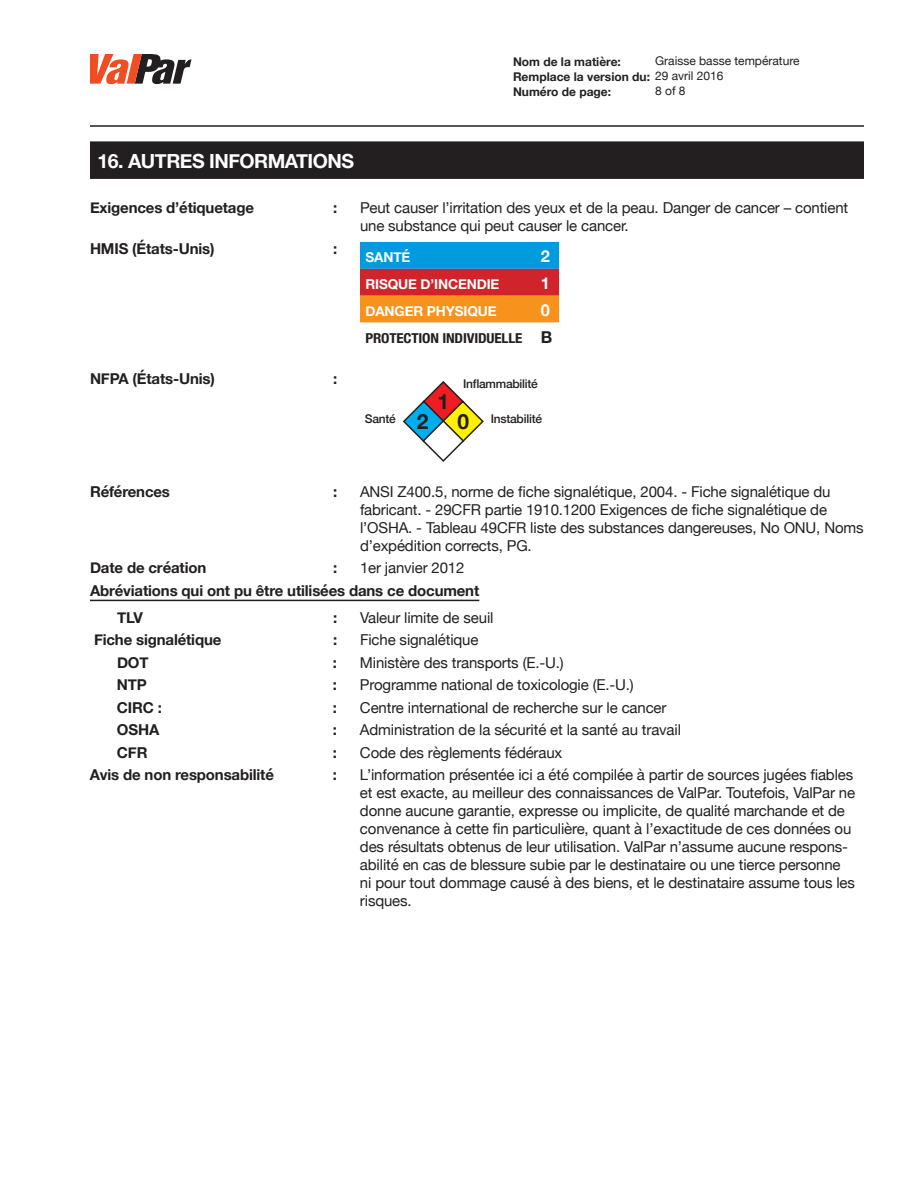
<style>
.page{position:relative;width:918px;height:1188px;background:#fff}
.page>*{position:absolute;margin:0;border:0;box-sizing:border-box;transform-origin:0 0}
.t1{font:700 21px "Helvetica Neue";color:#231f20}
.t2{font:700 19.5px "Helvetica Neue";letter-spacing:-.025em;color:#fff}
.t3{font:700 16.35px "Helvetica Neue";color:#fff}
.t4{font:15px/18px "Helvetica Neue";letter-spacing:-.01em;color:#231f20}
.t5{font:700 15px/27px "Helvetica Neue";letter-spacing:-.01em;color:#231f20}
.t6{font:700 13.65px "Helvetica Neue";letter-spacing:-.01em;color:#fff}
.t7{font:700 condensed 13.65px "Helvetica Neue";letter-spacing:-.01em;color:#231f20;scale:1.1 1}
.t8{font:700 12px/15px "Helvetica Neue";color:#231f20}
.t9{font:500 12px "Helvetica Neue";letter-spacing:-.02em;color:#231f20}
.t10{font:12px "Helvetica Neue";color:#231f20}
.s1{font-weight:400}
.s2{font-stretch:normal;font-size:16.35px}
.s3{font-weight:700;font-size:21px}
</style>
<div class="page">
<svg style="left:90px;top:54px;width:101px;height:30px"></svg>
<hr style="left:90px;top:125px;width:774px;height:2px;background:#231f20">
<div style="left:90px;top:141px;width:774px;height:38px;background:#231f20"></div>
<hr style="left:90px;top:600px;width:389px;height:1px;background:#231f20">
<svg style="left:360px;top:242px;width:199px;height:81px;background:#997163"></svg>
<svg style="left:402px;top:381px;width:82px;height:81px"></svg>
<p class="t10" style="left:655px;top:53px;width:146px">Graisse basse température</p>
<p class="t10" style="left:655px;top:83px;width:32px">8 of 8</p>
<p class="t8" style="left:513px;top:54px;width:212px">Nom de la matière:<br>Remplace la version du: <span class="s1">29 avril 2016<br></span>Numéro de page:</p>
<h2 class="t2" style="left:98px;top:146px;width:258px">16. AUTRES INFORMATIONS</h2>
<p class="t5" style="left:90px;top:195px;width:166px">Exigences d’étiquetage</p>
<p class="t5" style="left:333px;top:195px;width:6px">:</p>
<p class="t4" style="left:360px;top:200px;width:490px">Peut causer l’irritation des yeux et de la peau. Danger de cancer – contient une substance qui peut causer le cancer.</p>
<p class="t5" style="left:90px;top:235px;width:126px">HMIS (États-Unis)</p>
<p class="t5" style="left:333px;top:235px;width:6px">:</p>
<p class="t6" style="left:365px;top:246px;width:46px">SANTÉ</p>
<p class="t3" style="left:541px;top:243px;width:11px">2</p>
<p class="t6" style="left:365px;top:273px;width:136px">RISQUE D’INCENDIE</p>
<p class="t3" style="left:541px;top:270px;width:11px">1</p>
<p class="t6" style="left:365px;top:300px;width:133px">DANGER PHYSIQUE</p>
<p class="t3" style="left:541px;top:297px;width:11px">0</p>
<p class="t7" style="left:365px;top:326px;width:172px">PROTECTION INDIVIDUELLE <span class="s2">B</span></p>
<p class="t5" style="left:90px;top:366px;width:126px">NFPA (États-Unis)</p>
<p class="t5" style="left:333px;top:366px;width:6px">:</p>
<h1 class="t1" style="left:437px;top:385px;width:13px">1</h1>
<p class="t9" style="left:463px;top:374px;width:76px">Inflammabilité</p>
<p class="t9" style="left:365px;top:409px;width:65px">Santé <span class="s3">2</span></p>
<p class="t9" style="left:457px;top:409px;width:86px"><span class="s3">0</span> Instabilité</p>
<p class="t5" style="left:90px;top:478px;width:82px">Références</p>
<p class="t5" style="left:333px;top:478px;width:6px">:</p>
<p class="t4" style="left:360px;top:483px;width:505px">ANSI Z400.5, norme de fiche signalétique, 2004. - Fiche signalétique du fabricant. - 29CFR partie 1910.1200 Exigences de fiche signalétique de l’OSHA. - Tableau 49CFR liste des substances dangereuses, No ONU, Noms d’expédition corrects, PG.</p>
<p class="t5" style="left:90px;top:555px;width:118px">Date de création</p>
<p class="t5" style="left:333px;top:555px;width:6px">:</p>
<p class="t4" style="left:360px;top:560px;width:106px">1er janvier 2012</p>
<p class="t5" style="left:117px;top:577px;width:364px;text-indent:-27px">Abréviations qui ont pu être utilisées dans ce document<br>TLV</p>
<p class="t5" style="left:333px;top:604px;width:6px">:</p>
<p class="t4" style="left:360px;top:609px;width:135px">Valeur limite de seuil</p>
<p class="t5" style="left:94px;top:627px;width:129px">Fiche signalétique</p>
<p class="t5" style="left:333px;top:627px;width:6px">:</p>
<p class="t4" style="left:360px;top:632px;width:120px">Fiche signalétique</p>
<p class="t5" style="left:117px;top:649px;width:33px">DOT</p>
<p class="t5" style="left:333px;top:649px;width:6px">:</p>
<p class="t4" style="left:360px;top:654px;width:205px">Ministère des transports (E.-U.)</p>
<p class="t5" style="left:117px;top:672px;width:31px">NTP</p>
<p class="t5" style="left:333px;top:672px;width:6px">:</p>
<p class="t4" style="left:360px;top:677px;width:275px">Programme national de toxicologie (E.-U.)</p>
<p class="t5" style="left:117px;top:694px;width:47px">CIRC :</p>
<p class="t5" style="left:333px;top:694px;width:6px">:</p>
<p class="t4" style="left:360px;top:699px;width:308px">Centre international de recherche sur le cancer</p>
<p class="t5" style="left:117px;top:717px;width:44px">OSHA</p>
<p class="t5" style="left:333px;top:717px;width:6px">:</p>
<p class="t4" style="left:360px;top:722px;width:323px">Administration de la sécurité et la santé au travail</p>
<p class="t5" style="left:117px;top:739px;width:32px">CFR</p>
<p class="t5" style="left:333px;top:739px;width:6px">:</p>
<p class="t4" style="left:360px;top:744px;width:204px">Code des règlements fédéraux</p>
<p class="t5" style="left:90px;top:762px;width:186px">Avis de non responsabilité</p>
<p class="t5" style="left:333px;top:762px;width:6px">:</p>
<p class="t4" style="left:360px;top:767px;width:497px">L’information présentée ici a été compilée à partir de sources jugées fiables et est exacte, au meilleur des connaissances de ValPar. Toutefois, ValPar ne donne aucune garantie, expresse ou implicite, de qualité marchande et de convenance à cette fin particulière, quant à l’exactitude de ces données ou des résultats obtenus de leur utilisation. ValPar n’assume aucune respons&shy;abilité en cas de blessure subie par le destinataire ou une tierce personne ni pour tout dommage causé à des biens, et le destinataire assume tous les risques.</p>
</div>
